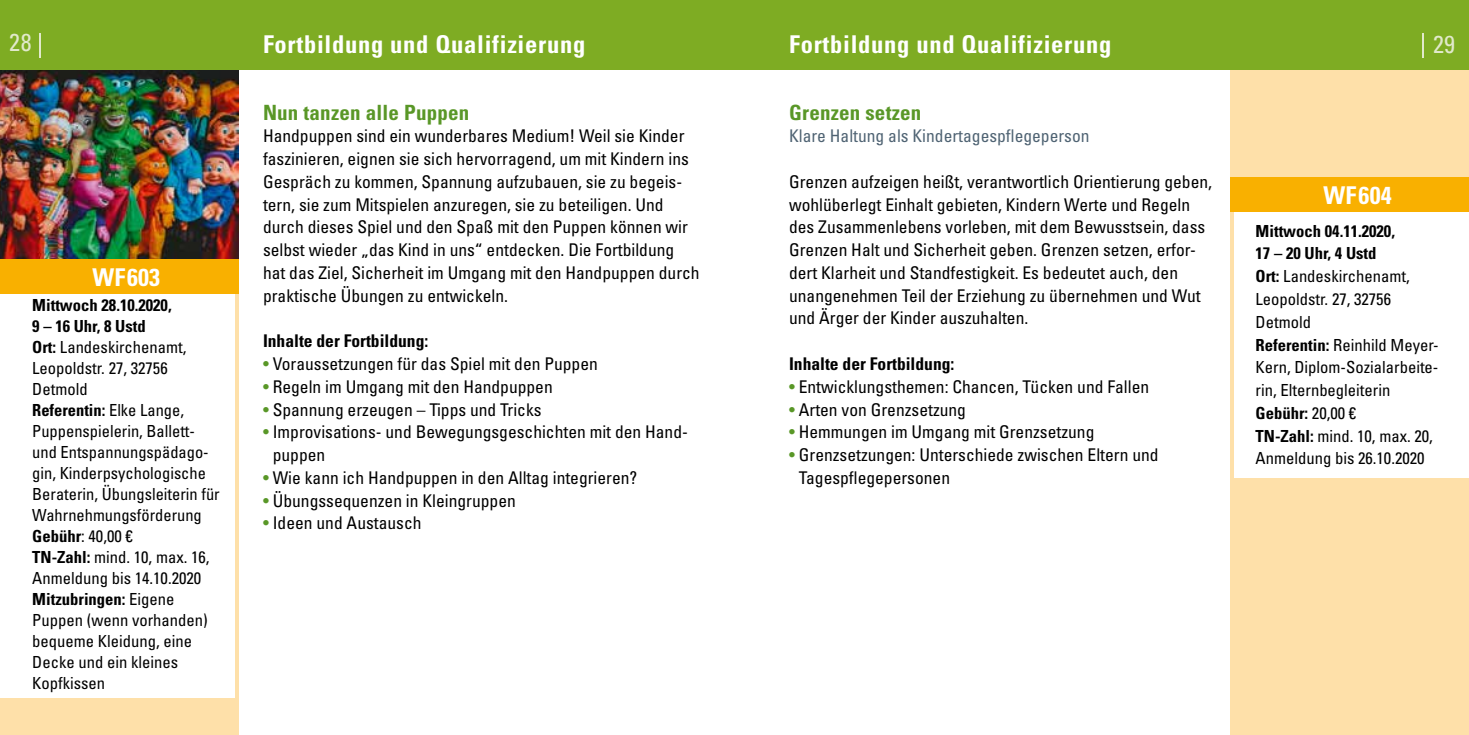
<style>
.page{position:relative;width:1469px;height:735px;background:#fff}
.page>*{position:absolute;margin:0;border:0;box-sizing:border-box;transform-origin:0 0}
.t1{font:700 condensed 24.5px "Univers LT Std";letter-spacing:.03em;color:#fff}
.t2{font:condensed 24.5px "Univers LT Std";color:#e1e9cb}
.t3{font:700 condensed 21px "Univers LT Std";letter-spacing:.01em;color:#599727}
.t4{font:condensed 17.5px/22.8px "Univers LT Std";color:#000}
.t5{font:700 condensed 17.5px "Univers LT Std";color:#000}
.t6{font:condensed 17.5px "Univers LT Std";color:#4f6373}
.t7{font:condensed 16.62px/21px "Univers LT Std";color:#000}
.s1{font-weight:700}
.s2{color:#599727}
</style>
<div class="page">
<div style="left:0;top:59px;width:238px;height:675px;background:#fee0a9"></div>
<div style="left:1230px;top:49px;width:238px;height:685px;background:#fee0a9"></div>
<img style="left:0;top:69px;width:238px;height:190px">
<div style="left:0;top:0;width:734px;height:69px;background:#7eac23"></div>
<svg style="left:39px;top:33px;width:1px;height:24px"></svg>
<div style="left:734px;top:0;width:734px;height:69px;background:#7eac23"></div>
<hr style="left:1421px;top:33px;width:2px;height:24px;background:#e1e9cb">
<div style="left:0;top:259px;width:238px;height:35px;background:#f9b000"></div>
<div style="left:0;top:294px;width:234px;height:403px;background:#fff"></div>
<div style="left:1230px;top:177px;width:238px;height:35px;background:#f9b000"></div>
<div style="left:1234px;top:212px;width:234px;height:265px;background:#fff"></div>
<h1 class="t2" style="left:9px;top:27px;width:24px">28</h1>
<h1 class="t1" style="left:263px;top:29px;width:324px">Fortbildung und Qualifizierung</h1>
<h1 class="t1" style="left:92px;top:262px;width:69px">WF603</h1>
<p class="t7" style="left:32px;top:294px;width:189px"><span class="s1">Mittwoch 28.10.2020,<br>9 – 16 Uhr, 8 Ustd<br>Ort:</span> Landeskirchenamt,<br>Leopoldstr. 27, 32756<br>Detmold<br><span class="s1">Referentin:</span> Elke Lange,<br>Puppenspielerin, Ballett&shy;und Entspannungspädago&shy;gin, Kinderpsychologische<br>Beraterin, Übungsleiterin für<br>Wahrnehmungsförderung<br><span class="s1">Gebühr</span>: 40,00 €<br><span class="s1">TN-Zahl:</span> mind. 10, max. 16,<br>Anmeldung bis 14.10.2020<br><span class="s1">Mitzubringen:</span> Eigene<br>Puppen (wenn vorhanden) bequeme Kleidung, eine<br>Decke und ein kleines<br>Kopfkissen</p>
<p class="t3" style="left:263px;top:99px;width:208px">Nun tanzen alle Puppen</p>
<p class="t4" style="left:263px;top:124px;width:438px">Handpuppen sind ein wunderbares Medium! Weil sie Kinder faszinieren, eignen sie sich hervorragend, um mit Kindern ins Gespräch zu kommen, Spannung aufzubauen, sie zu begeis&shy;tern, sie zum Mitspielen anzuregen, sie zu beteiligen. Und durch dieses Spiel und den Spaß mit den Puppen können wir selbst wieder „das Kind in uns“ entdecken. Die Fortbildung hat das Ziel, Sicherheit im Umgang mit den Handpuppen durch praktische Übungen zu entwickeln.</p>
<p class="t5" style="left:263px;top:330px;width:167px">Inhalte der Fortbildung:</p>
<p class="t4" style="left:263px;top:352px;width:336px"><span class="s2">•</span> Voraussetzungen für das Spiel mit den Puppen</p>
<p class="t4" style="left:263px;top:375px;width:291px"><span class="s2">•</span> Regeln im Umgang mit den Handpuppen</p>
<p class="t4" style="left:263px;top:397px;width:280px"><span class="s2">•</span> Spannung erzeugen – Tipps und Tricks</p>
<p class="t4" style="left:273px;top:420px;width:417px;text-indent:-10px"><span class="s2">•</span> Improvisations- und Bewegungsgeschichten mit den Hand&shy;puppen</p>
<p class="t4" style="left:263px;top:466px;width:376px"><span class="s2">•</span> Wie kann ich Handpuppen in den Alltag integrieren?</p>
<p class="t4" style="left:263px;top:488px;width:254px"><span class="s2">•</span> Übungssequenzen in Kleingruppen</p>
<p class="t4" style="left:263px;top:511px;width:160px"><span class="s2">•</span> Ideen und Austausch</p>
<h1 class="t1" style="left:789px;top:29px;width:324px">Fortbildung und Qualifizierung</h1>
<h1 class="t2" style="left:1432px;top:28px;width:24px">29</h1>
<p class="t3" style="left:789px;top:99px;width:134px">Grenzen setzen</p>
<p class="t6" style="left:789px;top:125px;width:302px">Klare Haltung als Kindertagespflegeperson</p>
<p class="t4" style="left:789px;top:170px;width:424px">Grenzen aufzeigen heißt, verantwortlich Orientierung geben, wohlüberlegt Einhalt gebieten, Kindern Werte und Regeln des Zusammenlebens vorleben, mit dem Bewusstsein, dass Grenzen Halt und Sicherheit geben. Grenzen setzen, erfor&shy;dert Klarheit und Standfestigkeit. Es bedeutet auch, den unangenehmen Teil der Erziehung zu übernehmen und Wut und Ärger der Kinder auszuhalten.</p>
<p class="t5" style="left:789px;top:353px;width:167px">Inhalte der Fortbildung:</p>
<p class="t4" style="left:789px;top:375px;width:361px"><span class="s2">•</span> Entwicklungsthemen: Chancen, Tücken und Fallen</p>
<p class="t4" style="left:789px;top:397px;width:178px"><span class="s2">•</span> Arten von Grenzsetzung</p>
<p class="t4" style="left:789px;top:420px;width:307px"><span class="s2">•</span> Hemmungen im Umgang mit Grenzsetzung</p>
<p class="t4" style="left:798px;top:443px;width:361px;text-indent:-10px"><span class="s2">•</span> Grenzsetzungen: Unterschiede zwischen Eltern und<br>Tagespflegepersonen</p>
<h1 class="t1" style="left:1323px;top:180px;width:70px">WF604</h1>
<p class="t7" style="left:1255px;top:219px;width:185px;line-height:22.8px"><span class="s1">Mittwoch 04.11.2020,<br>17 – 20 Uhr, 4 Ustd<br>Ort:</span> Landeskirchenamt,<br>Leopoldstr. 27, 32756<br>Detmold<br><span class="s1">Referentin:</span> Reinhild Meyer-<br>Kern, Diplom-Sozialarbeite&shy;rin, Elternbegleiterin<br><span class="s1">Gebühr:</span> 20,00 €<br><span class="s1">TN-Zahl:</span> mind. 10, max. 20,<br>Anmeldung bis 26.10.2020</p>
</div>
